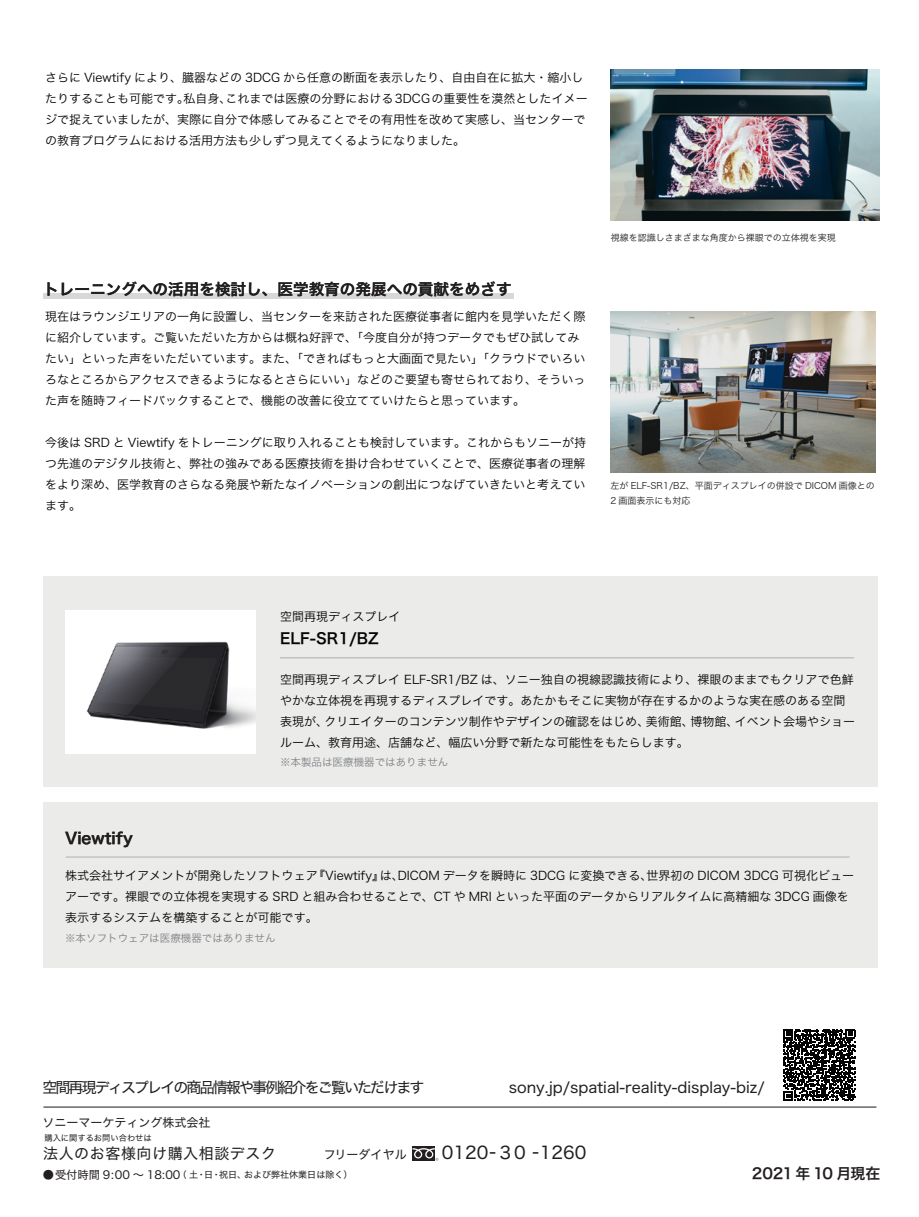
<style>
.page{position:relative;width:919px;height:1217px;background:#fff}
.page>*{position:absolute;margin:0;border:0;box-sizing:border-box;transform-origin:0 0}
.t1{font:17.25px "Hira Kaku Std W4";color:#231f20}
.t2{font:15.6px "Hira Kaku Pro W6";color:#1b1b1a}
.t3{font:15px "Hira Kaku Std W4";color:#231f20}
.t4{font:15px "Hira Kaku Std W4";letter-spacing:-.125em;color:#231f20}
.t5{font:15px "Hira Kaku Std W4";letter-spacing:.035em;color:#231f20}
.t6{font:15px "Hira Kaku Pro W6";color:#030303}
.t7{font:14.85px "Hira Kaku Pro W6";letter-spacing:-.025em;color:#231f20}
.t8{font:12px/21px "Hira Kaku Pro W3";color:#030303}
.t9{font:12px "Hira Kaku Std W4";color:#231f20}
.t10{font:10.5px "Hira Kaku Pro W3";color:#808285}
.t11{font:9px/15.8px "Hira Kaku Pro W3";color:#231f20}
.t12{font:9px "Hira Kaku Std W4";color:#231f20}
.t13{font:8.25px "Hira Kaku Std W4";color:#231f20}
.s1{font-size:11.25px}
</style>
<div class="page">
<hr style="left:43px;top:1106px;width:833px;height:1px;background:#191919">
<div style="left:412px;top:1145px;width:23px;height:15px;background:#231f20"></div>
<svg style="left:412px;top:1148px;width:26px;height:12px"></svg>
<svg style="left:783px;top:1029px;width:72px;height:71px"></svg>
<div style="left:43px;top:801px;width:834px;height:165px;background:#ebebea"></div>
<div style="left:43px;top:576px;width:834px;height:210px;background:#ebebea"></div>
<hr style="left:280px;top:657px;width:574px;height:1px;background:#c2c3c5">
<img style="left:65px;top:610px;width:191px;height:143px">
<hr style="left:66px;top:856px;width:783px;height:1px;background:#c2c3c5">
<div style="left:43px;top:293px;width:470px;height:5px;background:#d4d4d5"></div>
<img style="left:610px;top:311px;width:265px;height:161px">
<img style="left:611px;top:69px;width:268px;height:152px">
<p class="t8" style="left:45px;top:66px;width:544px">さらに Viewtify により、臓器などの 3DCG から任意の断面を表示したり、自由自在に拡大・縮小したりすることも可能です。私自身、これまでは医療の分野における3DCGの重要性を漠然としたイメージで捉えていましたが、実際に自分で体感してみることでその有用性を改めて実感し、当センターでの教育プログラムにおける活用方法も少しずつ見えてくるようになりました。</p>
<h2 class="t2" style="left:43px;top:275px;width:469px">トレーニングへの活用を検討し、医学教育の発展への貢献をめざす</h2>
<p class="t8" style="left:45px;top:305px;width:541px">現在はラウンジエリアの一角に設置し、当センターを来訪された医療従事者に館内を見学いただく際に紹介しています。ご覧いただいた方からは概ね好評で、「今度自分が持つデータでもぜひ試してみたい」といった声をいただいています。また、「できればもっと大画面で見たい」「クラウドでいろいろなところからアクセスできるようになるとさらにいい」などのご要望も寄せられており、そういった声を随時フィードバックすることで、機能の改善に役立てていけたらと思っています。</p>
<p class="t8" style="left:45px;top:431px;width:542px;text-align:justify">今後は SRD と Viewtify をトレーニングに取り入れることも検討しています。これからもソニーが持つ先進のデジタル技術と、弊社の強みである医療技術を掛け合わせていくことで、医療従事者の理解をより深め、医学教育のさらなる発展や新たなイノベーションの創出につなげていきたいと考えています。</p>
<p class="t11" style="left:610px;top:229px;width:227px">視線を認識しさまざまな角度から裸眼での立体視を実現</p>
<p class="t11" style="left:610px;top:476px;width:266px">左が ELF-SR1/BZ、平面ディスプレイの併設で DICOM 画像との<br>2 画面表示にも対応</p>
<p class="t8" style="left:280px;top:604px;width:121px">空間再現ディスプレイ</p>
<p class="t6" style="left:280px;top:625px;width:100px">ELF-SR1/BZ</p>
<h2 class="t2" style="left:65px;top:823px;width:69px">Viewtify</h2>
<p class="t8" style="left:280px;top:667px;width:576px">空間再現ディスプレイ ELF-SR1/BZ は、ソニー独自の視線認識技術により、裸眼のままでもクリアで色鮮やかな立体視を再現するディスプレイです。あたかもそこに実物が存在するかのような実在感のある空間表現が、クリエイターのコンテンツ制作やデザインの確認をはじめ、美術館、博物館、イベント会場やショールーム、教育用途、店舗など、幅広い分野で新たな可能性をもたらします。</p>
<p class="t10" style="left:280px;top:753px;width:170px">※本製品は医療機器ではありません</p>
<p class="t8" style="left:65px;top:864px;width:790px">株式会社サイアメントが開発したソフトウェア『Viewtify』は、DICOM データを瞬時に 3DCG に変換できる、世界初の DICOM 3DCG 可視化ビューアーです。裸眼での立体視を実現する SRD と組み合わせることで、CT や MRI といった平面のデータからリアルタイムに高精細な 3DCG 画像を表示するシステムを構築することが可能です。</p>
<p class="t10" style="left:65px;top:928px;width:212px">※本ソフトウェアは医療機器ではありません</p>
<p class="t4" style="left:42px;top:1076px;width:384px">空間再現ディスプレイの商品情報や事例紹介をご覧いただけます</p>
<p class="t3" style="left:509px;top:1076px;width:257px">sony.jp/spatial-reality-display-biz/</p>
<p class="t9" style="left:42px;top:1112px;width:170px">ソニーマーケティング株式会社</p>
<p class="t13" style="left:44px;top:1131px;width:109px">購入に関するお問い合わせは</p>
<p class="t5" style="left:43px;top:1141px;width:234px">法人のお客様向け購入相談デスク</p>
<p class="t9" style="left:324px;top:1145px;width:84px">フリーダイヤル</p>
<h1 class="t1" style="left:442px;top:1139px;width:146px">0120-３0 -1260</h1>
<p class="t12" style="left:43px;top:1167px;width:311px"><span class="s1">●受付時間 9:00 ～ 18:00</span>（土・日・祝日、および弊社休業日は除く）</p>
<p class="t7" style="left:751px;top:1159px;width:130px">2021 年 10 月現在</p>
</div>
